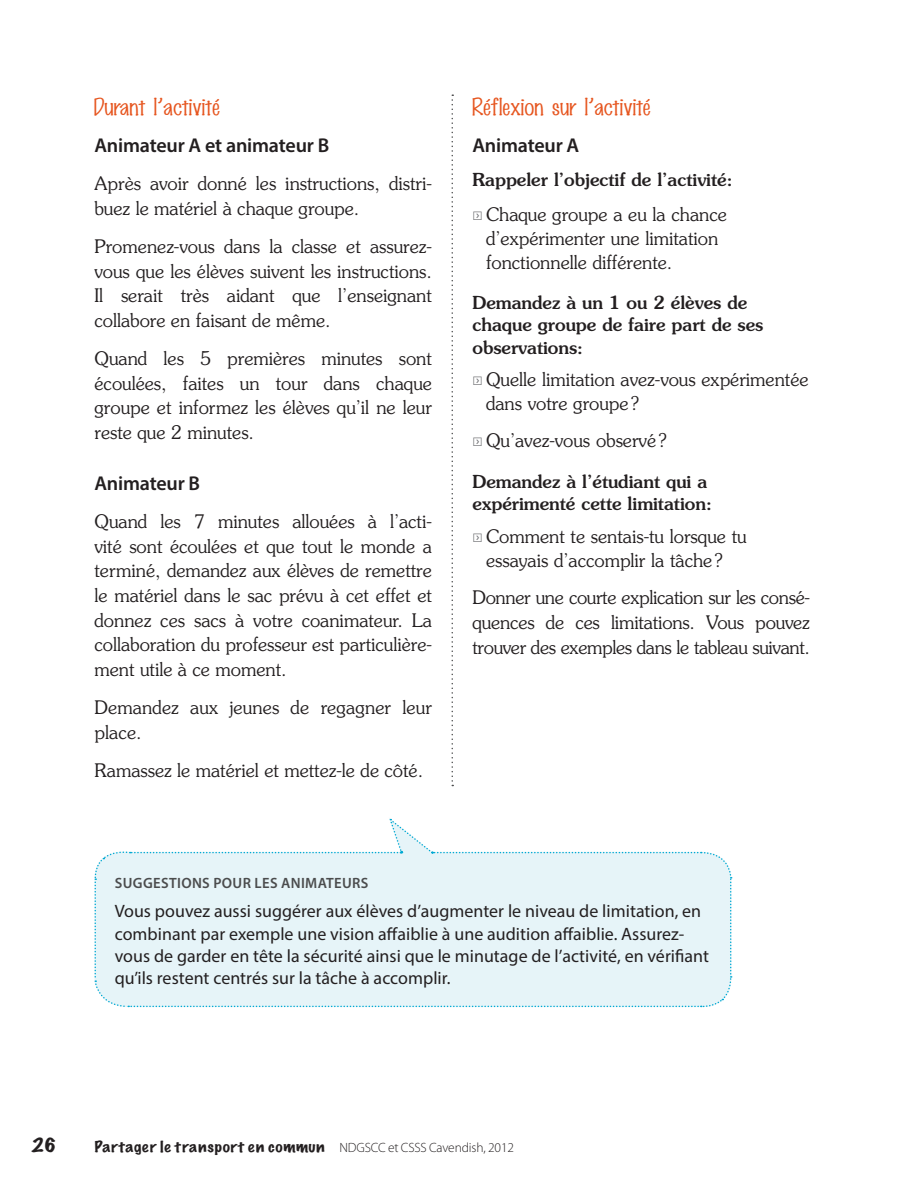
<style>
.page{position:relative;width:918px;height:1188px;background:#fff}
.page>*{position:absolute;margin:0;border:0;box-sizing:border-box;transform-origin:0 0}
.exemple{font:21.45px "Marker Fine Point";color:#e6551f;scale:1.39 1}
.sous_titre_3{font:600 19.95px "Myriad Pro";letter-spacing:-.01em;color:#231f20}
.activité_texte{font:300 18.75px/24.6px "Souvenir";color:#231f20;text-align:justify}
.activite_enum{font:300 18.75px/23.9px "Souvenir";color:#231f20}
.exergue{font:18px/22.4px "Myriad Pro";color:#231f20}
.State{font:500 18px/22.4px "Souvenir";color:#231f20}
.t1{font:100 18px "Marker Felt";color:#231f20;scale:1.25 1}
.activité_texte-2{font:600 15px "Myriad Pro";letter-spacing:.025em;color:#4b4c4d}
.t2{font:100 14.1px "Marker Felt";letter-spacing:.035em;color:#231f20;scale:1.25 1}
.s1{font-family:"Button Bonus Square Positive";font-weight:400;font-size:10.5px;color:#6c6d70}
.s2{font-family:"Myriad Pro";font-weight:300;font-size:13.5px}
</style>
<div class="page">
<svg style="left:94px;top:818px;width:638px;height:190px"></svg>
<svg style="left:452px;top:94px;width:1px;height:692px"></svg>
<p class="exemple" style="left:94px;top:93px;width:92px">Durant l’activité</p>
<p class="sous_titre_3" style="left:94px;top:133px;width:236px">Animateur A et animateur B</p>
<p class="activité_texte" style="left:94px;top:171px;width:339px">Après avoir donné les instructions, distri&shy;buez le matériel à chaque groupe.</p>
<p class="activité_texte" style="left:94px;top:233px;width:339px">Promenez-vous dans la classe et assurez&shy;vous que les élèves suivent les instructions.<br>Il serait très aidant que l’enseignant collabore en faisant de même.</p>
<p class="activité_texte" style="left:94px;top:346px;width:339px">Quand les 5 premières minutes sont écoulées, faites un tour dans chaque groupe et informez les élèves qu’il ne leur reste que 2 minutes.</p>
<p class="sous_titre_3" style="left:94px;top:471px;width:107px">Animateur B</p>
<p class="activité_texte" style="left:94px;top:509px;width:339px">Quand les 7 minutes allouées à l’acti&shy;vité sont écoulées et que tout le monde a terminé, demandez aux élèves de remettre le matériel dans le sac prévu à cet effet et donnez ces sacs à votre coanimateur. La collaboration du professeur est particulière&shy;ment utile à ce moment.</p>
<p class="activité_texte" style="left:94px;top:695px;width:339px">Demandez aux jeunes de regagner leur place.</p>
<p class="activité_texte" style="left:94px;top:758px;width:330px">Ramassez le matériel et mettez-le de côté.</p>
<p class="exemple" style="left:472px;top:93px;width:130px">Réflexion sur l’activité</p>
<p class="sous_titre_3" style="left:472px;top:133px;width:108px">Animateur A</p>
<p class="State" style="left:472px;top:169px;width:261px">Rappeler l’objectif de l’activité:</p>
<p class="activite_enum" style="left:486px;top:202px;width:242px;text-indent:-14px"><span class="s1">f</span> Chaque groupe a eu la chance d’expérimenter une limitation fonctionnelle différente.</p>
<p class="State" style="left:472px;top:291px;width:292px">Demandez à un 1 ou 2 élèves de chaque groupe de faire part de ses observations:</p>
<p class="activite_enum" style="left:486px;top:367px;width:324px;text-indent:-14px"><span class="s1">f</span> Quelle limitation avez-vous expérimentée dans votre groupe?</p>
<p class="activite_enum" style="left:472px;top:428px;width:196px"><span class="s1">f</span> Qu’avez-vous observé?</p>
<p class="State" style="left:472px;top:470px;width:241px">Demandez à l’étudiant qui a expérimenté cette limitation:</p>
<p class="activite_enum" style="left:472px;top:524px;width:276px;text-align:center"><span class="s1">f</span> Comment te sentais-tu lorsque tu essayais d’accomplir la tâche?</p>
<p class="activité_texte" style="left:472px;top:585px;width:339px">Donner une courte explication sur les consé&shy;quences de ces limitations. Vous pouvez trouver des exemples dans le tableau suivant.</p>
<p class="activité_texte-2" style="left:115px;top:873px;width:255px">SUGGESTIONS POUR LES ANIMATEURS</p>
<p class="exergue" style="left:115px;top:900px;width:596px">Vous pouvez aussi suggérer aux élèves d’augmenter le niveau de limitation, en combinant par exemple une vision affaiblie à une audition affaiblie. Assurez&shy;vous de garder en tête la sécurité ainsi que le minutage de l’activité, en vérifiant qu’ils restent centrés sur la tâche à accomplir.</p>
<p class="t1" style="left:31px;top:1131px;width:22px">26</p>
<p class="t2" style="left:94px;top:1135px;width:337px">Partager le transport en commun <span class="s2">NDGSCC et CSSS Cavendish, 2012</span></p>
</div>
